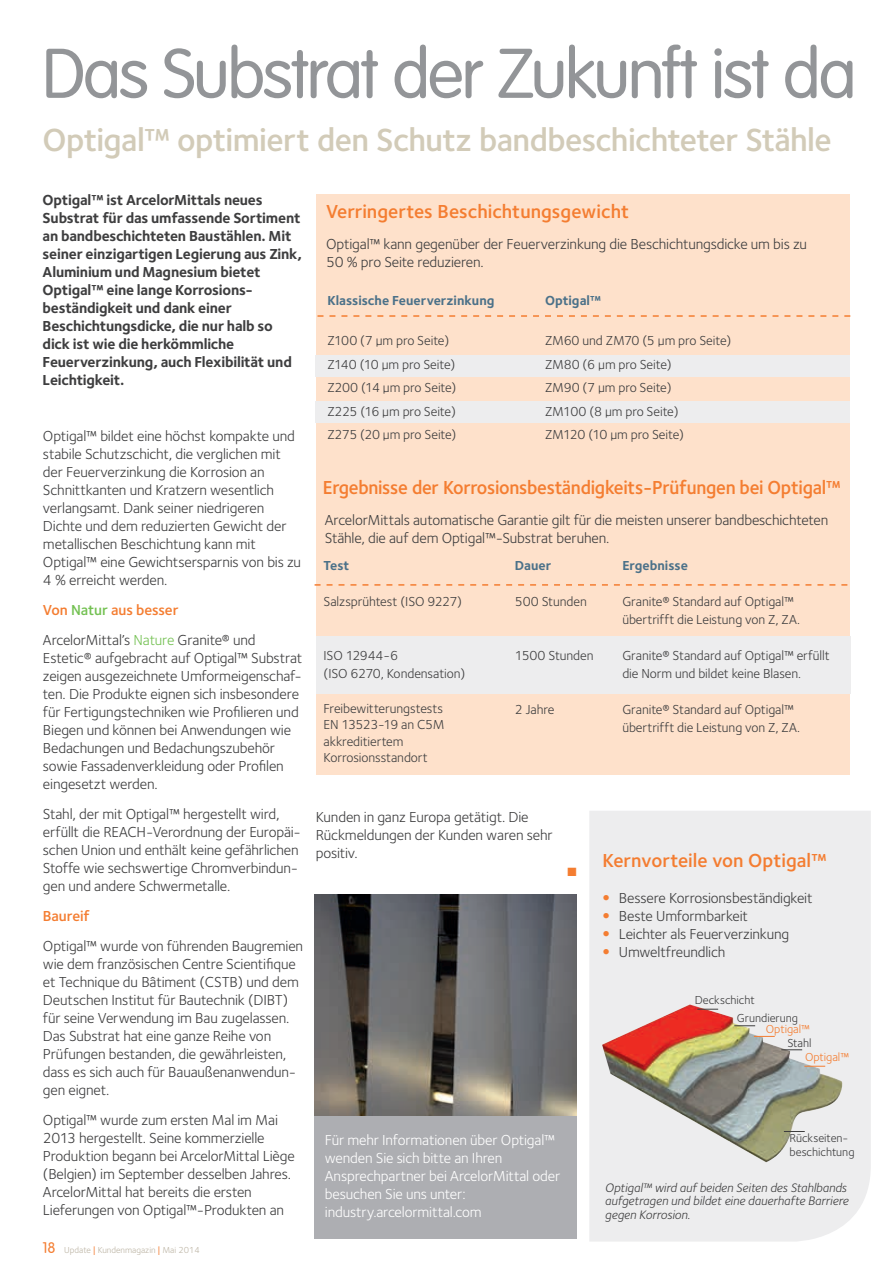
<style>
.page{position:relative;width:893px;height:1263px;background:#fff}
.page>*{position:absolute;margin:0;border:0;box-sizing:border-box;transform-origin:0 0}
.t1{font:300 69px "VAG Rounded";letter-spacing:-.035em;color:#939598}
.t2{font:33px "Foundry Sterling Demi CE";letter-spacing:-.015em;color:#d2cbb8}
.t3{font:19.5px "Foundry Sterling Demi CE";letter-spacing:-.015em;color:#f47d31;scale:.96 1}
.t4{font:19.5px "Foundry Sterling Demi CE";letter-spacing:-.015em;color:#f47d31}
.t5{font:15px/18px "Foundry Sterling Book CE";letter-spacing:-.01em;color:#3e3e3f}
.t6{font:15px/18px "Foundry Sterling Bold CE";letter-spacing:-.015em;color:#3e3e3f}
.t7{font:15px/18px "Foundry Sterling Book CE";letter-spacing:-.01em;color:#fff}
.t8{font:15px "Foundry Sterling Demi CE";letter-spacing:-.005em;color:#f47d31}
.t9{font:13.5px/18px "Foundry Sterling Book CE";letter-spacing:-.005em;color:#3e3e3f}
.t10{font:13.5px "Foundry Sterling Bold CE";color:#4b7189}
.t11{font:12.75px/13.5px "Foundry Sterling Book Italic CE";letter-spacing:-.005em;color:#3e3e3f}
.t12{font:12px/18.3px "Foundry Sterling Book CE";letter-spacing:-.005em;color:#3e3e3f}
.t13{font:12px "Foundry Sterling Book CE";letter-spacing:-.005em;color:#f47d31}
.t14{font:12px "Zapf Dingbats ITC";color:#f47d31}
.t15{font:9px "Foundry Sterling Book CE";color:#bcb4a4}
.s1{color:#74c153}
.s2{font-family:"Helvetica Neue";font-weight:900;font-stretch:expanded;color:#f47d31}
.s3{font-family:"VAG Rounded";font-weight:300;font-size:15px;color:#f47d31}
.s4{font-size:12px;color:#f47d31}
</style>
<div class="page">
<div style="left:316px;top:194px;width:533px;height:580px;background:#fee1cb"></div>
<div style="left:316px;top:636px;width:534px;height:58px;background:#ededee"></div>
<div style="left:314px;top:1115px;width:263px;height:124px;background:#adaeb2"></div>
<div style="left:315px;top:355px;width:535px;height:22px;background:#ededee"></div>
<div style="left:315px;top:401px;width:534px;height:22px;background:#ededee"></div>
<svg style="left:317px;top:315px;width:533px;height:2px"></svg>
<div style="left:589px;top:811px;width:281px;height:431px;background:#ededee"></div>
<img style="left:602px;top:1004px;width:240px;height:158px">
<svg style="left:697px;top:1009px;width:21px;height:1px"></svg>
<svg style="left:734px;top:1025px;width:21px;height:1px"></svg>
<svg style="left:753px;top:1036px;width:21px;height:1px"></svg>
<svg style="left:781px;top:1049px;width:21px;height:1px"></svg>
<svg style="left:804px;top:1066px;width:21px;height:1px"></svg>
<svg style="left:783px;top:1131px;width:21px;height:1px"></svg>
<svg style="left:314px;top:584px;width:533px;height:2px"></svg>
<img style="left:314px;top:894px;width:262px;height:221px">
<h1 class="t1" style="left:42px;top:34px;width:815px">Das Substrat der Zukunft ist da</h1>
<h2 class="t2" style="left:43px;top:127px;width:790px">Optigal™ optimiert den Schutz bandbeschichteter Stähle</h2>
<p class="t6" style="left:43px;top:192px;width:261px">Optigal™ ist ArcelorMittals neues Substrat für das umfassende Sortiment an bandbeschichteten Baustählen. Mit seiner einzigartigen Legierung aus Zink, Aluminium und Magnesium bietet Optigal™ eine lange Korrosions&shy;beständigkeit und dank einer Beschichtungsdicke, die nur halb so dick ist wie die herkömmliche Feuerverzinkung, auch Flexibilität und Leichtigkeit.</p>
<h3 class="t4" style="left:326px;top:204px;width:304px">Verringertes Beschichtungsgewicht</h3>
<p class="t5" style="left:326px;top:237px;width:482px">Optigal™ kann gegenüber der Feuerverzinkung die Beschichtungsdicke um bis zu<br>50 % pro Seite reduzieren.</p>
<p class="t10" style="left:327px;top:296px;width:169px">Klassische Feuerverzinkung</p>
<p class="t10" style="left:545px;top:296px;width:58px">Optigal™</p>
<p class="t9" style="left:327px;top:333px;width:123px">Z100 (7 μm pro Seite)</p>
<p class="t9" style="left:545px;top:333px;width:188px">ZM60 und ZM70 (5 μm pro Seite)</p>
<p class="t9" style="left:327px;top:356px;width:129px">Z140 (10 μm pro Seite)</p>
<p class="t9" style="left:545px;top:356px;width:128px">ZM80 (6 μm pro Seite)</p>
<p class="t9" style="left:327px;top:380px;width:131px">Z200 (14 μm pro Seite)</p>
<p class="t9" style="left:545px;top:380px;width:128px">ZM90 (7 μm pro Seite)</p>
<p class="t9" style="left:327px;top:403px;width:130px">Z225 (16 μm pro Seite)</p>
<p class="t9" style="left:545px;top:403px;width:135px">ZM100 (8 μm pro Seite)</p>
<p class="t9" style="left:327px;top:427px;width:131px">Z275 (20 μm pro Seite)</p>
<p class="t9" style="left:545px;top:427px;width:140px">ZM120 (10 μm pro Seite)</p>
<p class="t5" style="left:43px;top:428px;width:260px">Optigal™ bildet eine höchst kompakte und stabile Schutzschicht, die verglichen mit der Feuerverzinkung die Korrosion an Schnittkanten und Kratzern wesentlich verlangsamt. Dank seiner niedrigeren Dichte und dem reduzierten Gewicht der metallischen Beschichtung kann mit Optigal™ eine Gewichtsersparnis von bis zu 4 % erreicht werden.</p>
<p class="t8" style="left:43px;top:604px;width:137px">Von <span class="s1">Natur</span> aus besser</p>
<p class="t5" style="left:43px;top:632px;width:261px">ArcelorMittal’s <span class="s1">Nature</span> Granite® und Estetic® aufgebracht auf Optigal™ Substrat zeigen ausgezeichnete Umformeigenschaf&shy;ten. Die Produkte eignen sich insbesondere für Fertigungstechniken wie Profilieren und Biegen und können bei Anwendungen wie Bedachungen und Bedachungszubehör sowie Fassadenverkleidung oder Profilen eingesetzt werden.</p>
<p class="t5" style="left:43px;top:806px;width:259px">Stahl, der mit Optigal™ hergestellt wird, erfüllt die REACH-Verordnung der Europäi&shy;schen Union und enthält keine gefährlichen Stoffe wie sechswertige Chromverbindun&shy;gen und andere Schwermetalle.</p>
<p class="t8" style="left:43px;top:910px;width:48px">Baureif</p>
<p class="t5" style="left:43px;top:938px;width:262px">Optigal™ wurde von führenden Baugremien wie dem französischen Centre Scientifique et Technique du Bâtiment (CSTB) und dem Deutschen Institut für Bautechnik (DIBT) für seine Verwendung im Bau zugelassen.<br>Das Substrat hat eine ganze Reihe von Prüfungen bestanden, die gewährleisten, dass es sich auch für Bauaußenanwendun&shy;gen eignet.</p>
<p class="t5" style="left:43px;top:1112px;width:253px">Optigal™ wurde zum ersten Mal im Mai 2013 hergestellt. Seine kommerzielle Produktion begann bei ArcelorMittal Liège (Belgien) im September desselben Jahres.<br>ArcelorMittal hat bereits die ersten Lieferungen von Optigal™-Produkten an</p>
<h3 class="t3" style="left:323px;top:480px;width:541px">Ergebnisse der Korrosionsbeständigkeits-Prüfungen bei Optigal™</h3>
<p class="t5" style="left:325px;top:512px;width:505px">ArcelorMittals automatische Garantie gilt für die meisten unserer bandbeschichteten<br>Stähle, die auf dem Optigal™-Substrat beruhen.</p>
<p class="t10" style="left:622px;top:560px;width:67px">Ergebnisse</p>
<p class="t9" style="left:622px;top:594px;width:179px">Granite® Standard auf Optigal™ übertrifft die Leistung von Z, ZA.</p>
<p class="t9" style="left:622px;top:648px;width:209px">Granite® Standard auf Optigal™ erfüllt die Norm und bildet keine Blasen.</p>
<p class="t9" style="left:622px;top:702px;width:179px">Granite® Standard auf Optigal™ übertrifft die Leistung von Z, ZA.</p>
<p class="t10" style="left:323px;top:560px;width:27px">Test</p>
<p class="t9" style="left:323px;top:594px;width:140px">Salzsprühtest (ISO 9227)</p>
<p class="t10" style="left:515px;top:560px;width:38px">Dauer</p>
<p class="t9" style="left:515px;top:594px;width:73px">500 Stunden</p>
<p class="t9" style="left:515px;top:648px;width:80px">1500 Stunden</p>
<p class="t9" style="left:323px;top:648px;width:143px">ISO 12944-6<br>(ISO 6270, Kondensation)</p>
<p class="t9" style="left:323px;top:701px;width:123px;line-height:16.5px">Freibewitterungstests<br>EN 13523-19 an C5M akkreditiertem<br>Korrosionsstandort</p>
<p class="t9" style="left:515px;top:702px;width:41px">2 Jahre</p>
<p class="t5" style="left:316px;top:809px;width:238px">Kunden in ganz Europa getätigt. Die<br>Rückmeldungen der Kunden waren sehr positiv.</p>
<h3 class="t4" style="left:602px;top:853px;width:226px">Kernvorteile von Optigal™</h3>
<p class="t5" style="left:602px;top:890px;width:212px"><span class="s2">•</span> Bessere Korrosionsbeständigkeit</p>
<p class="t5" style="left:602px;top:908px;width:147px"><span class="s2">•</span> Beste Umformbarkeit</p>
<p class="t5" style="left:602px;top:926px;width:188px"><span class="s2">•</span> Leichter als Feuerverzinkung</p>
<p class="t5" style="left:602px;top:944px;width:124px"><span class="s2">•</span> Umweltfreundlich</p>
<p class="t14" style="left:567px;top:866px;width:11px">■</p>
<p class="t12" style="left:736px;top:992px;width:63px;text-indent:-42px">Deckschicht<br>Grundierung</p>
<p class="t13" style="left:765px;top:1024px;width:46px">Optigal™</p>
<p class="t12" style="left:787px;top:1035px;width:26px">Stahl</p>
<p class="t13" style="left:805px;top:1052px;width:46px">Optigal™</p>
<p class="t12" style="left:789px;top:1132px;width:67px;line-height:13.5px">Rückseiten&shy;beschichtung</p>
<p class="t7" style="left:325px;top:1133px;width:237px">Für mehr Informationen über Optigal™ wenden Sie sich bitte an Ihren<br>Ansprechpartner bei ArcelorMittal oder besuchen Sie uns unter: industry.arcelormittal.com</p>
<p class="t11" style="left:605px;top:1182px;width:245px">Optigal™ wird auf beiden Seiten des Stahlbands aufgetragen und bildet eine dauerhafte Barriere gegen Korrosion.</p>
<p class="t15" style="left:42px;top:1247px;width:159px"><span class="s3">18</span> Update <span class="s4">l</span> Kundenmagazin <span class="s4">l</span> Mai 2014</p>
</div>
